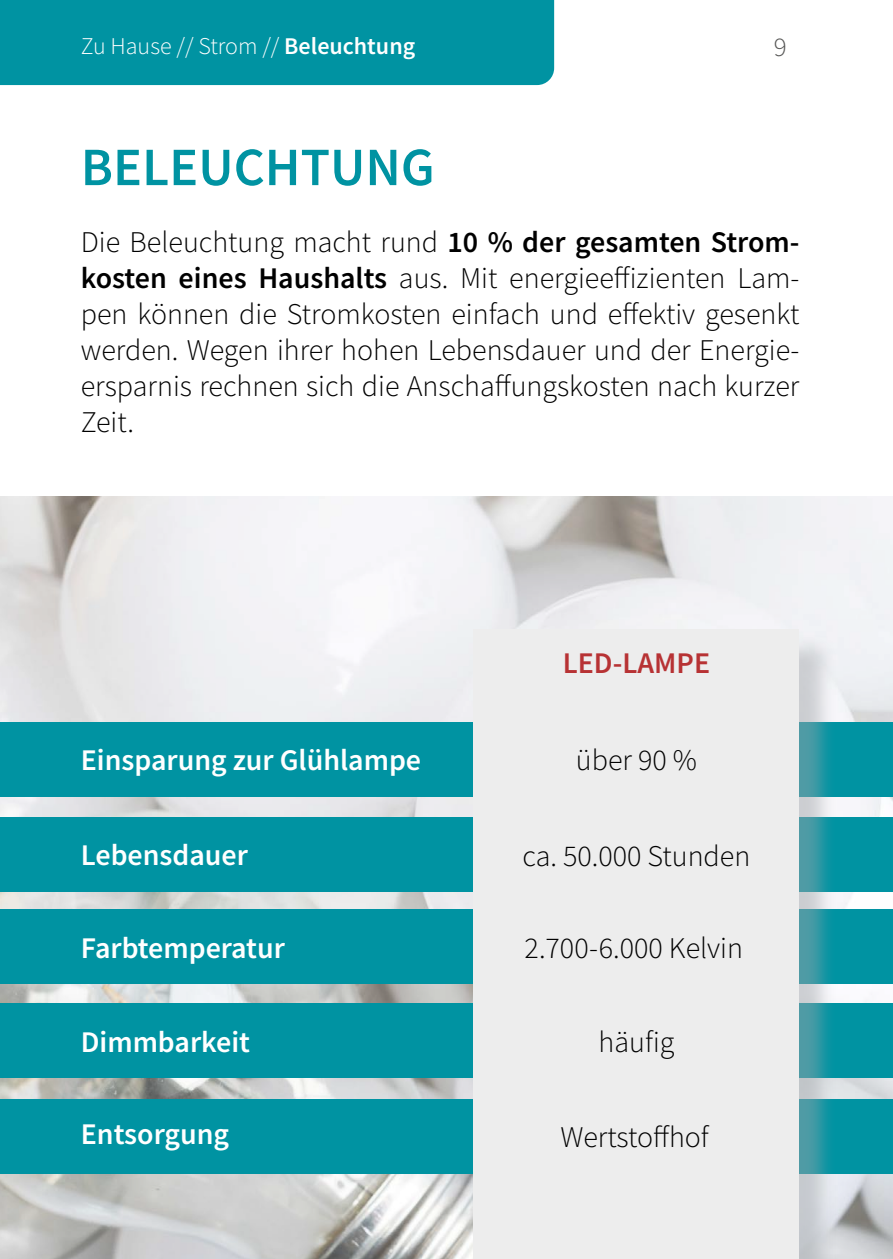
<style>
.page{position:relative;width:893px;height:1259px;background:#fff}
.page>*{position:absolute;margin:0;border:0;box-sizing:border-box;transform-origin:0 0}
.t1{font:600 54px "Source Sans Pro";color:#0093a2}
.t2{font:300 30px/36px "Source Sans Pro";color:#000;text-align:justify}
.t3{font:600 30px "Source Sans Pro";color:#fff}
.t4{font:600 30px "Source Sans Pro";color:#b73234}
.t5{font:300 27px "Source Sans Pro";color:#575756}
.t6{font:300 24px "Source Sans Pro";color:#fff}
.s1{font-weight:600}
</style>
<div class="page">
<img style="left:0;top:496px;width:893px;height:763px">
<div style="left:0;top:722px;width:893px;height:74px;background:#0093a2"></div>
<div style="left:0;top:817px;width:893px;height:75px;background:#0093a2"></div>
<div style="left:0;top:909px;width:893px;height:75px;background:#0093a2"></div>
<div style="left:0;top:1003px;width:893px;height:75px;background:#0093a2"></div>
<div style="left:0;top:1099px;width:893px;height:74px;background:#0093a2"></div>
<div style="left:478px;top:634px;width:359px;height:625px;background:#a0a5a9;opacity:.5"></div>
<div style="left:473px;top:629px;width:326px;height:630px;background:#ededed"></div>
<div style="left:0;top:0;width:554px;height:85px;background:#0093a2"></div>
<p class="t6" style="left:81px;top:31px;width:336px">Zu Hause // Strom // <span class="s1">Beleuchtung</span></p>
<h1 class="t1" style="left:81px;top:132px;width:355px">BELEUCHTUNG</h1>
<p class="t5" style="left:774px;top:31px;width:14px">9</p>
<p class="t2" style="left:81px;top:224px;width:720px">Die Beleuchtung macht rund <span class="s1">10 % der gesamten Strom&shy;kosten eines Haushalts</span> aus. Mit energieeffizienten Lam&shy;pen können die Stromkosten einfach und effektiv gesenkt werden. Wegen ihrer hohen Lebensdauer und der Energie&shy;ersparnis rechnen sich die Anschaffungskosten nach kurzer Zeit.</p>
<p class="t4" style="left:563px;top:643px;width:149px">LED-LAMPE</p>
<p class="t3" style="left:81px;top:740px;width:342px">Einsparung zur Glühlampe</p>
<p class="t2" style="left:576px;top:742px;width:123px">über 90 %</p>
<p class="t3" style="left:81px;top:835px;width:169px">Lebensdauer</p>
<p class="t2" style="left:523px;top:838px;width:229px">ca. 50.000 Stunden</p>
<p class="t3" style="left:81px;top:928px;width:206px">Farbtemperatur</p>
<p class="t2" style="left:525px;top:930px;width:220px">2.700 - 6.000 Kelvin</p>
<p class="t3" style="left:81px;top:1022px;width:171px">Dimmbarkeit</p>
<p class="t2" style="left:599px;top:1024px;width:77px">häufig</p>
<p class="t3" style="left:81px;top:1114px;width:150px">Entsorgung</p>
<p class="t2" style="left:560px;top:1119px;width:150px">Wertstoffhof</p>
</div>
